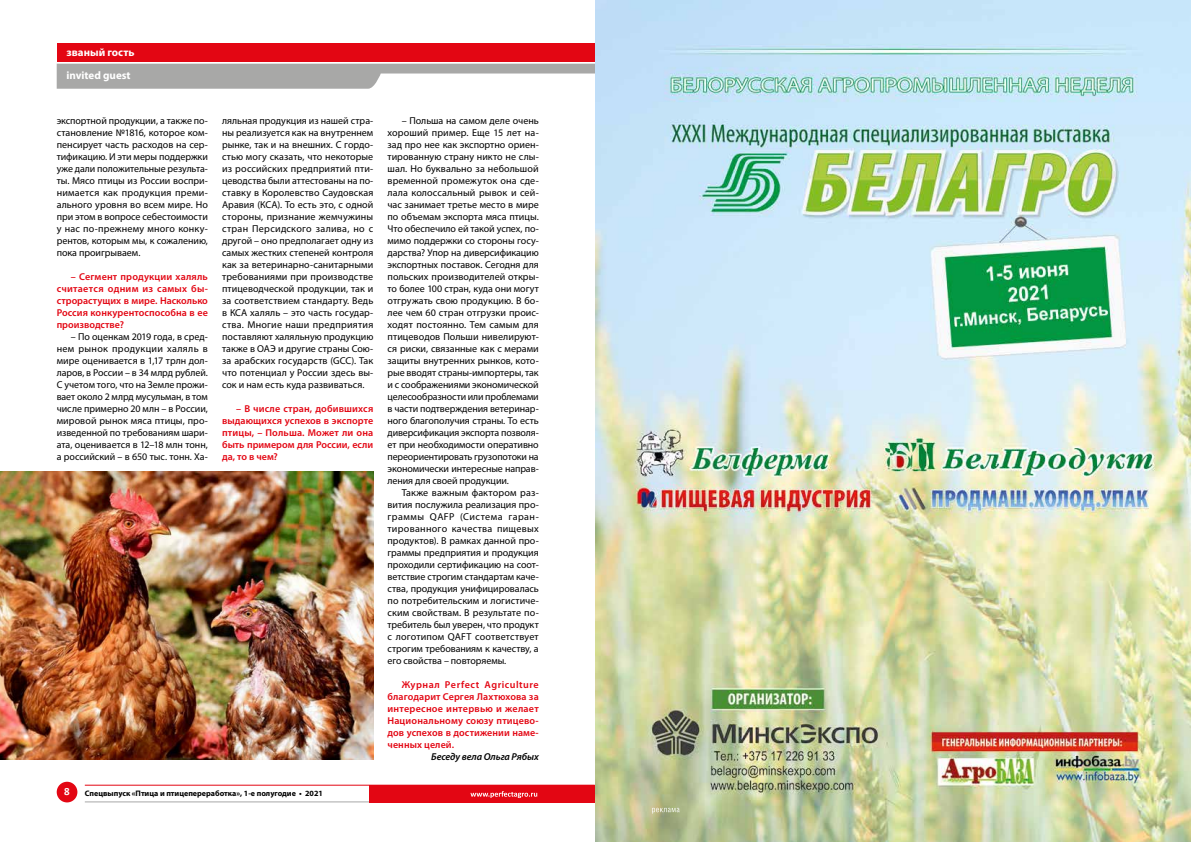
<style>
.page{position:relative;width:1191px;height:842px;background:#fff}
.page>*{position:absolute;margin:0;border:0;box-sizing:border-box;transform-origin:0 0}
.t1{font:700 11px/22.7px "Myriad Pro";color:#fff}
.t2{font:700 11px "Calibri";color:#fff}
.t3{font:10px/12px "Myriad Pro";letter-spacing:-.005em;color:#000;text-align:justify}
.t4{font:600 10px/12px "Myriad Pro";letter-spacing:.005em;color:#e30613;text-align:justify}
.t5{font:italic 600 10px "Myriad Pro";letter-spacing:-.01em;color:#000}
.t6{font:700 8px "Myriad Pro";color:#000}
</style>
<div class="page">
<hr style="left:85px;top:802px;width:285px;height:1px;background:#a8a8a7">
<svg style="left:57px;top:64px;width:538px;height:25px"></svg>
<div style="left:57px;top:43px;width:538px;height:18px;background:#e30613"></div>
<div style="left:369px;top:785px;width:226px;height:17px;background:#e30613"></div>
<div style="left:57px;top:782px;width:20px;height:20px;background:#e30613;border-radius:50%"></div>
<hr style="left:85px;top:785px;width:510px;height:1px;background:#e30613">
<img style="left:0;top:471px;width:373px;height:289px">
<img style="left:595px;top:0;width:596px;height:842px">
<svg style="left:652px;top:808px;width:27px;height:6px"></svg>
<svg style="left:470px;top:791px;width:67px;height:7px"></svg>
<p class="t1" style="left:66px;top:41px;width:69px">званый гость invited guest</p>
<p class="t3" style="left:57px;top:114px;width:153px">экспортной продукции, а также по&shy;становление №1816, которое ком&shy;пенсирует часть расходов на сер&shy;тификацию. И эти меры поддержки уже дали положительные результа&shy;ты. Мясо птицы из России воспри&shy;нимается как продукция преми&shy;ального уровня во всем мире. Но при этом в вопросе себестоимости у нас по-прежнему много конку&shy;рентов, которым мы, к сожалению, пока проигрываем.</p>
<p class="t4" style="left:57px;top:270px;width:153px;text-indent:14px">– Сегмент продукции халяль считается одним из самых бы&shy;строрастущих в мире. Насколько Россия конкурентоспособна в ее производстве?</p>
<p class="t3" style="left:57px;top:330px;width:153px;text-indent:14px">– По оценкам 2019 года, в сред&shy;нем рынок продукции халяль в мире оценивается в 1,17 трлн дол&shy;ларов, в России – в 34 млрд рублей.<br>С учетом того, что на Земле прожи&shy;вает около 2 млрд мусульман, в том числе примерно 20 млн – в России, мировой рынок мяса птицы, про&shy;изведенной по требованиям шари&shy;ата, оценивается в 12–18 млн тонн, а российский – в 650 тыс. тонн. Ха-</p>
<p class="t3" style="left:222px;top:114px;width:153px">ляльная продукция из нашей стра&shy;ны реализуется как на внутреннем рынке, так и на внешних. С гордо&shy;стью могу сказать, что некоторые из российских предприятий пти&shy;цеводства были аттестованы на по&shy;ставку в Королевство Саудовская Аравия (КСА). То есть это, с одной стороны, признание жемчужины стран Персидского залива, но с другой – оно предполагает одну из самых жестких степеней контроля как за ветеринарно-санитарными требованиями при производстве птицеводческой продукции, так и за соответствием стандарту. Ведь в КСА халяль – это часть государ&shy;ства. Многие наши предприятия поставляют халяльную продукцию также в ОАЭ и другие страны Сою&shy;за арабских государств (GCC). Так что потенциал у России здесь вы&shy;сок и нам есть куда развиваться.</p>
<p class="t4" style="left:222px;top:402px;width:153px;text-indent:14px">– В числе стран, добившихся выдающихся успехов в экспорте птицы, – Польша. Может ли она быть примером для России, если да, то в чем?</p>
<p class="t2" style="left:64px;top:783px;width:7px">8</p>
<p class="t6" style="left:85px;top:788px;width:240px">Спецвыпуск «Птица и птицепереработка», 1-е полугодие • 2021</p>
<p class="t3" style="left:387px;top:114px;width:153px;text-indent:14px">– Польша на самом деле очень хороший пример. Еще 15 лет на&shy;зад про нее как экспортно ориен&shy;тированную страну никто не слы&shy;шал. Но буквально за небольшой временной промежуток она сде&shy;лала колоссальный рывок и сей&shy;час занимает третье место в мире по объемам экспорта мяса птицы.<br>Что обеспечило ей такой успех, по&shy;мимо поддержки со стороны госу&shy;дарства? Упор на диверсификацию экспортных поставок. Сегодня для польских производителей откры&shy;то более 100 стран, куда они могут отгружать свою продукцию. В бо&shy;лее чем 60 стран отгрузки проис&shy;ходят постоянно. Тем самым для птицеводов Польши нивелируют&shy;ся риски, связанные как с мерами защиты внутренних рынков, кото&shy;рые вводят страны-импортеры, так и с соображениями экономической целесообразности или проблемами в части подтверждения ветеринар&shy;ного благополучия страны. То есть диверсификация экспорта позволя&shy;ет при необходимости оперативно переориентировать грузопотоки на экономически интересные направ&shy;ления для своей продукции.</p>
<p class="t3" style="left:387px;top:486px;width:153px;text-indent:14px">Также важным фактором раз&shy;вития послужила реализация про&shy;граммы QAFP (Система гаран&shy;тированного качества пищевых продуктов). В рамках данной про&shy;граммы предприятия и продукция проходили сертификацию на соот&shy;ветствие строгим стандартам каче&shy;ства, продукция унифицировалась по потребительским и логистиче&shy;ским свойствам. В результате по&shy;требитель был уверен, что продукт с логотипом QAFT соответствует строгим требованиям к качеству, а его свойства – повторяемы.</p>
<p class="t4" style="left:387px;top:678px;width:153px;text-indent:14px">Журнал Perfect Agriculture благодарит Сергея Лахтюхова за интересное интервью и желает Национальному союзу птицево&shy;дов успехов в достижении наме&shy;ченных целей.</p>
<p class="t5" style="left:431px;top:750px;width:109px">Беседу вела Ольга Рябых</p>
</div>
